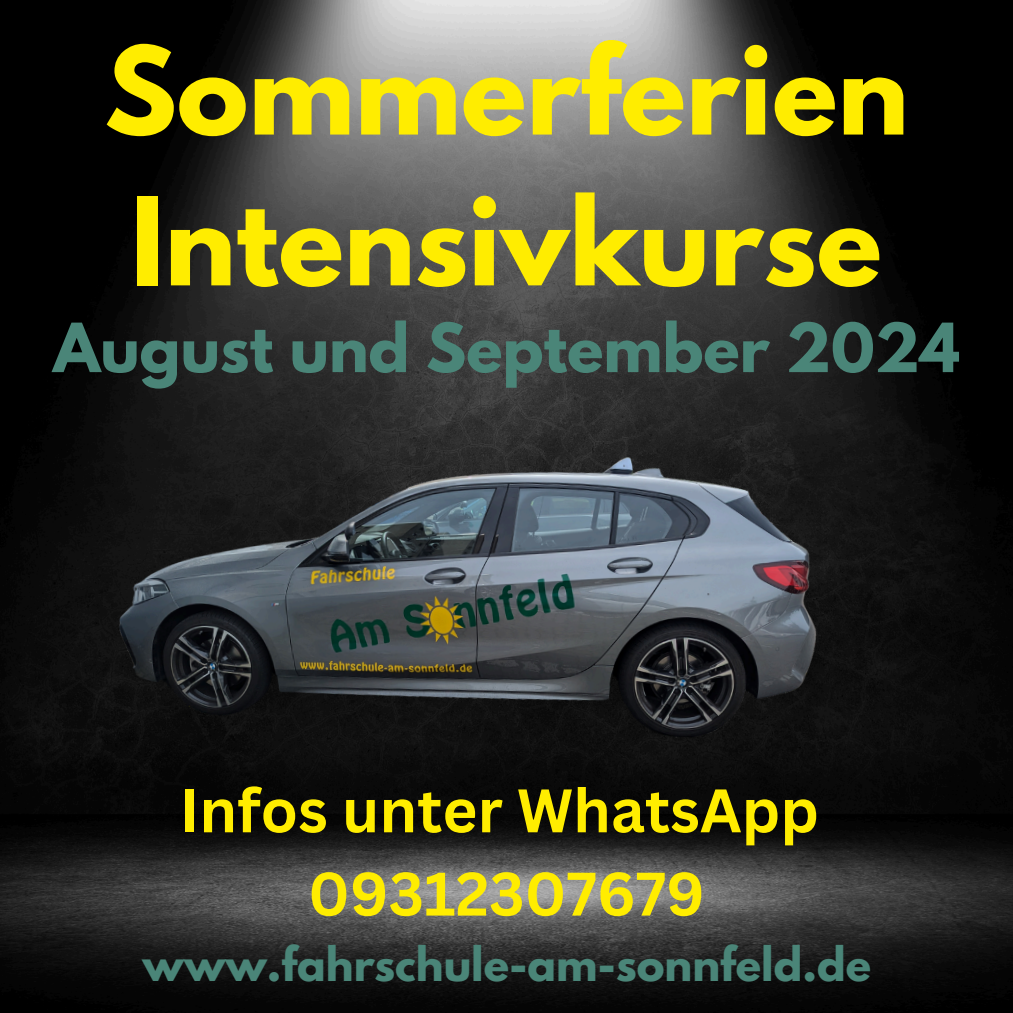
<style>
.page{position:relative;width:1013px;height:1013px;background:#fff}
.page>*{position:absolute;margin:0;border:0;box-sizing:border-box;transform-origin:0 0}
.t1{font:700 108px/150.6px "League Spartan";color:#ffed00}
.t2{font:700 60px/83.4px "Canva Sans";color:#ffed00;text-align:center}
.t3{font:700 60px "League Spartan";color:#4a8578}
.t4{font:700 42px "League Spartan";color:#4a8578}
</style>
<div class="page">
<img style="left:0;top:0;width:1012px;height:1012px">
<img style="left:89px;top:299px;width:781px;height:602px">
<p class="t1" style="left:104px;top:29px;width:806px">Sommerferien<br>Intensivkurse</p>
<h2 class="t3" style="left:53px;top:318px;width:908px">August und September 2024</h2>
<h2 class="t2" style="left:180px;top:767px;width:641px">Infos unter WhatsApp<br>09312307679</h2>
<p class="t4" style="left:143px;top:943px;width:730px">www.fahrschule-am-sonnfeld.de</p>
</div>
